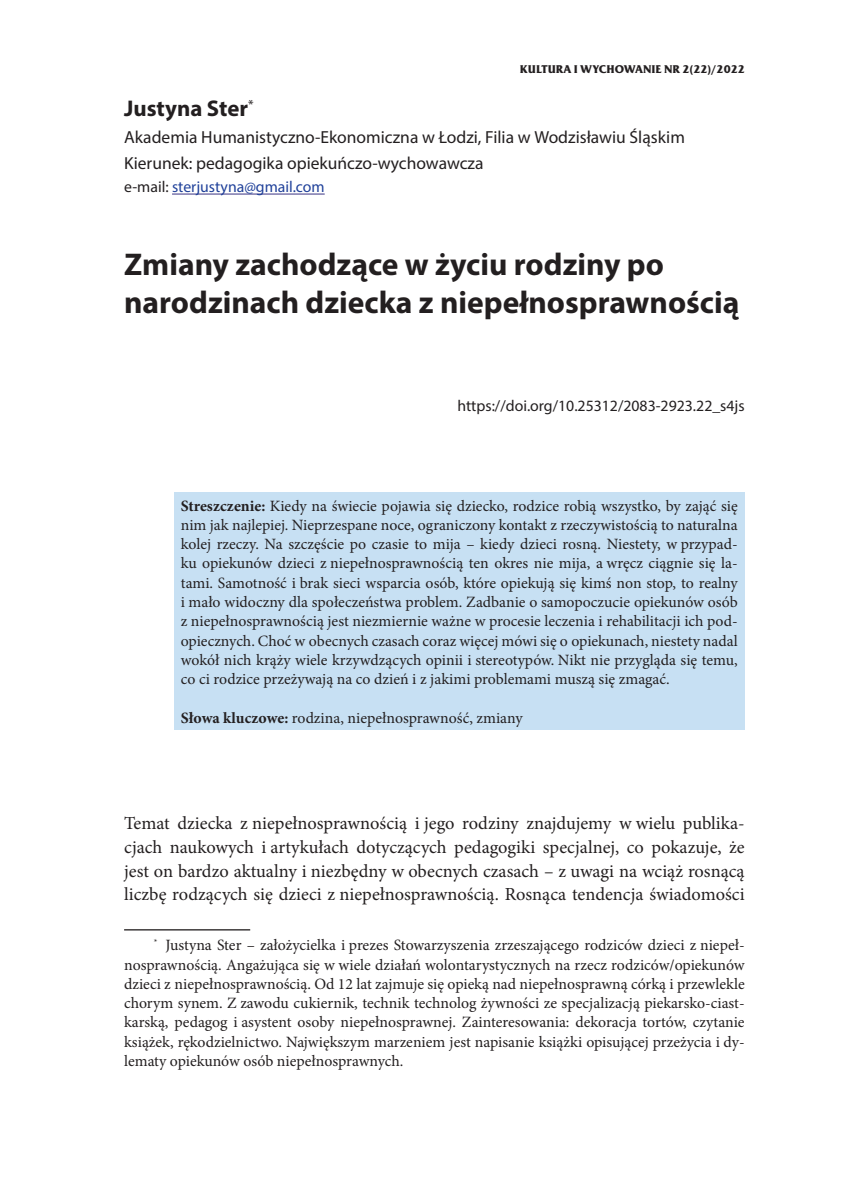
<style>
.page{position:relative;width:844px;height:1191px;background:#fff}
.page>*{position:absolute;margin:0;border:0;box-sizing:border-box;transform-origin:0 0}
.t1{font:700 31.5px/37.8px "Myriad Pro";color:#231f20}
.t2{font:700 22.75px "Myriad Pro";color:#231f20}
.t3{font:18.38px/23.6px "Minion Pro";color:#231f20;text-align:justify}
.t4{font:17.5px/26.2px "Myriad Pro";color:#231f20}
.t5{font:15.75px/19.2px "Minion Pro";color:#231f20;text-align:justify}
.t6{font:15.75px "Myriad Pro";color:#231f20}
.t7{font:15.75px "Myriad Pro";color:#20419a}
.t8{font:700 11.2px "Friz Qua TCE";color:#231f20}
.s1{color:#231f20}
.s2{font-weight:700}
</style>
<div class="page">
<hr style="left:172px;top:194px;width:152px;height:1px;background:#393283">
<div style="left:174px;top:492px;width:570px;height:237px;background:#c7e0f3"></div>
<hr style="left:124px;top:929px;width:126px;height:1px;background:#231f20">
<p class="t8" style="left:520px;top:62px;width:226px">KULTURA I WYCHOWANIE NR 2(22)/2022</p>
<h2 class="t2" style="left:124px;top:94px;width:131px">Justyna Ster<sup>*</sup></h2>
<p class="t4" style="left:124px;top:123px;width:562px">Akademia Humanistyczno-Ekonomiczna w Łodzi, Filia w Wodzisławiu Śląskim<br>Kierunek: pedagogika opiekuńczo-wychowawcza</p>
<p class="t7" style="left:124px;top:177px;width:202px"><span class="s1">e-mail:</span> sterjustyna@gmail.com</p>
<h1 class="t1" style="left:124px;top:244px;width:616px">Zmiany zachodzące w życiu rodziny po narodzinach dziecka z niepełnosprawnością</h1>
<p class="t6" style="left:457px;top:396px;width:289px">https://doi.org/10.25312/2083-2923.22_s4js</p>
<p class="t5" style="left:181px;top:496px;width:558px"><span class="s2">Streszczenie:</span> Kiedy na świecie pojawia się dziecko, rodzice robią wszystko, by zająć się nim jak najlepiej. Nieprzespane noce, ograniczony kontakt z rzeczywistością to naturalna kolej rzeczy. Na szczęście po czasie to mija – kiedy dzieci rosną. Niestety, w przypad&shy;ku opiekunów dzieci z niepełnosprawnością ten okres nie mija, a wręcz ciągnie się la&shy;tami. Samotność i brak sieci wsparcia osób, które opiekują się kimś non stop, to realny i mało widoczny dla społeczeństwa problem. Zadbanie o samopoczucie opiekunów osób z niepełnosprawnością jest niezmiernie ważne w procesie leczenia i rehabilitacji ich pod&shy;opiecznych. Choć w obecnych czasach coraz więcej mówi się o opiekunach, niestety nadal wokół nich krąży wiele krzywdzących opinii i stereotypów. Nikt nie przygląda się temu, co ci rodzice przeżywają na co dzień i z jakimi problemami muszą się zmagać.</p>
<p class="t5" style="left:181px;top:708px;width:343px"><span class="s2">Słowa kluczowe:</span> rodzina, niepełnosprawność, zmiany</p>
<p class="t3" style="left:124px;top:811px;width:622px">Temat dziecka z niepełnosprawnością i jego rodziny znajdujemy w wielu publika&shy;cjach naukowych i artykułach dotyczących pedagogiki specjalnej, co pokazuje, że jest on bardzo aktualny i niezbędny w obecnych czasach – z uwagi na wciąż rosnącą liczbę rodzących się dzieci z niepełnosprawnością. Rosnąca tendencja świadomości</p>
<p class="t5" style="left:124px;top:935px;width:622px;text-indent:30px"><sup>*</sup> Justyna Ster – założycielka i prezes Stowarzyszenia zrzeszającego rodziców dzieci z niepeł&shy;nosprawnością. Angażująca się w wiele działań wolontarystycznych na rzecz rodziców/opiekunów dzieci z niepełnosprawnością. Od 12 lat zajmuje się opieką nad niepełnosprawną córką i przewlekle chorym synem. Z zawodu cukiernik, technik technolog żywności ze specjalizacją piekarsko-ciast&shy;karską, pedagog i asystent osoby niepełnosprawnej. Zainteresowania: dekoracja tortów, czytanie książek, rękodzielnictwo. Największym marzeniem jest napisanie książki opisującej przeżycia i dy&shy;lematy opiekunów osób niepełnosprawnych.</p>
</div>
